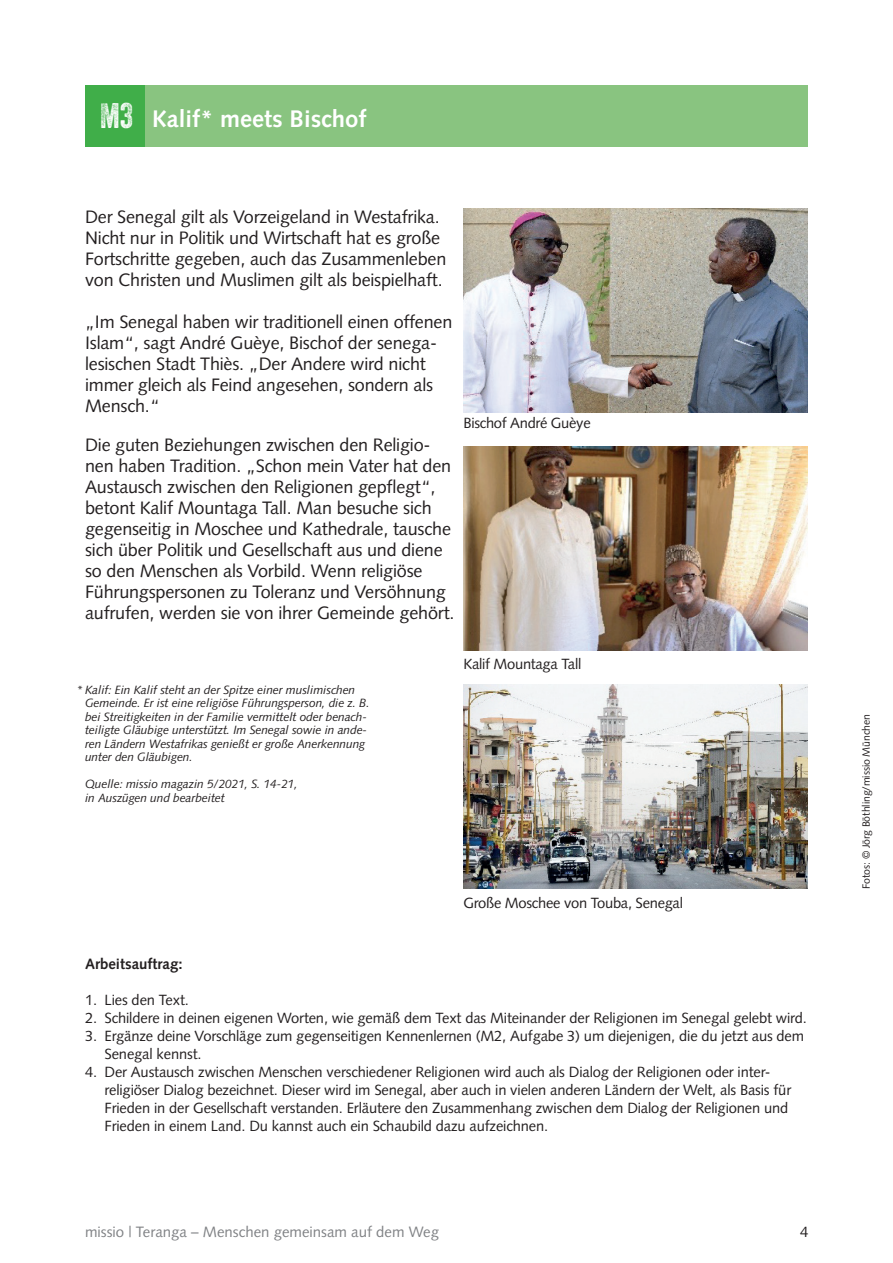
<style>
.page{position:relative;width:893px;height:1263px;background:#fff}
.page>*{position:absolute;margin:0;border:0;box-sizing:border-box;transform-origin:0 0}
.t1{font:700 24px "Syntax LT Pro";color:#fff}
.t2{font:18px/21px "Syntax LT Pro";letter-spacing:-.01em;color:#231f20}
.t3{font:15px "Syntax LT Pro";color:#808285}
.t4{font:700 15px "Syntax LT Pro";color:#231f20}
.t5{font:15px "Syntax LT Pro";color:#231f20}
.t6{font:14.85px/18px "Syntax LT Pro";letter-spacing:-.01em;color:#231f20}
.t7{font:italic 12px/13.5px "Syntax LT Pro";letter-spacing:-.01em;color:#231f20}
.t8{font:10.5px "Syntax LT Pro";letter-spacing:-.01em;color:#231f20}
.s1{font-family:"Veneer Three";font-weight:400;font-size:34.5px}
</style>
<div class="page">
<div style="left:85px;top:85px;width:723px;height:62px;background:#89c480"></div>
<div style="left:85px;top:85px;width:60px;height:62px;background:#40ae49"></div>
<img style="left:463px;top:208px;width:345px;height:204px">
<img style="left:463px;top:446px;width:345px;height:205px">
<img style="left:463px;top:685px;width:345px;height:204px">
<h1 class="t1" style="left:100px;top:104px;width:268px"><span class="s1">M3</span> Kalif* meets Bischof</h1>
<p class="t2" style="left:85px;top:207px;width:363px">Der Senegal gilt als Vorzeigeland in Westafrika.<br>Nicht nur in Politik und Wirtschaft hat es große Fortschritte gegeben, auch das Zusammenleben von Christen und Muslimen gilt als beispielhaft.</p>
<p class="t2" style="left:85px;top:312px;width:369px">„Im Senegal haben wir traditionell einen offenen Islam“, sagt André Guèye, Bischof der senega&shy;lesischen Stadt Thiès. „Der Andere wird nicht immer gleich als Feind angesehen, sondern als Mensch.“</p>
<p class="t2" style="left:85px;top:435px;width:371px">Die guten Beziehungen zwischen den Religio&shy;nen haben Tradition. „Schon mein Vater hat den Austausch zwischen den Religionen gepflegt“, betont Kalif Mountaga Tall. Man besuche sich gegenseitig in Moschee und Kathedrale, tausche sich über Politik und Gesellschaft aus und diene so den Menschen als Vorbild. Wenn religiöse Führungspersonen zu Toleranz und Versöhnung aufrufen, werden sie von ihrer Gemeinde gehört.</p>
<p class="t6" style="left:463px;top:414px;width:129px">Bischof André Guèye</p>
<p class="t7" style="left:85px;top:683px;width:286px;text-indent:-9px">* Kalif: Ein Kalif steht an der Spitze einer muslimischen Gemeinde. Er ist eine religiöse Führungsperson, die z. B. bei Streitigkeiten in der Familie vermittelt oder benach&shy;teiligte Gläubige unterstützt. Im Senegal sowie in ande&shy;ren Ländern Westafrikas genießt er große Anerkennung unter den Gläubigen.</p>
<p class="t7" style="left:85px;top:777px;width:214px">Quelle: missio magazin 5/2021, S. 14-21, in Auszügen und bearbeitet</p>
<p class="t6" style="left:463px;top:655px;width:119px">Kalif Mountaga Tall</p>
<p class="t6" style="left:463px;top:894px;width:221px">Große Moschee von Touba, Senegal</p>
<p class="t4" style="left:85px;top:955px;width:99px">Arbeitsauftrag:</p>
<p class="t6" style="left:85px;top:991px;width:105px">1. Lies den Text.</p>
<p class="t6" style="left:85px;top:1009px;width:723px">2. Schildere in deinen eigenen Worten, wie gemäß dem Text das Miteinander der Religionen im Senegal gelebt wird.</p>
<p class="t6" style="left:105px;top:1027px;width:701px;text-indent:-19px">3. Ergänze deine Vorschläge zum gegenseitigen Kennenlernen (M2, Aufgabe 3) um diejenigen, die du jetzt aus dem<br>Senegal kennst.</p>
<p class="t6" style="left:105px;top:1063px;width:688px;text-indent:-19px">4. Der Austausch zwischen Menschen verschiedener Religionen wird auch als Dialog der Religionen oder inter&shy;religiöser Dialog bezeichnet. Dieser wird im Senegal, aber auch in vielen anderen Ländern der Welt, als Basis für Frieden in der Gesellschaft verstanden. Erläutere den Zusammenhang zwischen dem Dialog der Religionen und Frieden in einem Land. Du kannst auch ein Schaubild dazu aufzeichnen.</p>
<p class="t3" style="left:85px;top:1223px;width:356px">missio | Teranga – Menschen gemeinsam auf dem Weg</p>
<p class="t5" style="left:800px;top:1223px;width:10px">4</p>
<p class="t8" style="left:860px;top:889px;width:176px;rotate:-90deg">Fotos: © Jörg Böthling/missio München</p>
</div>
